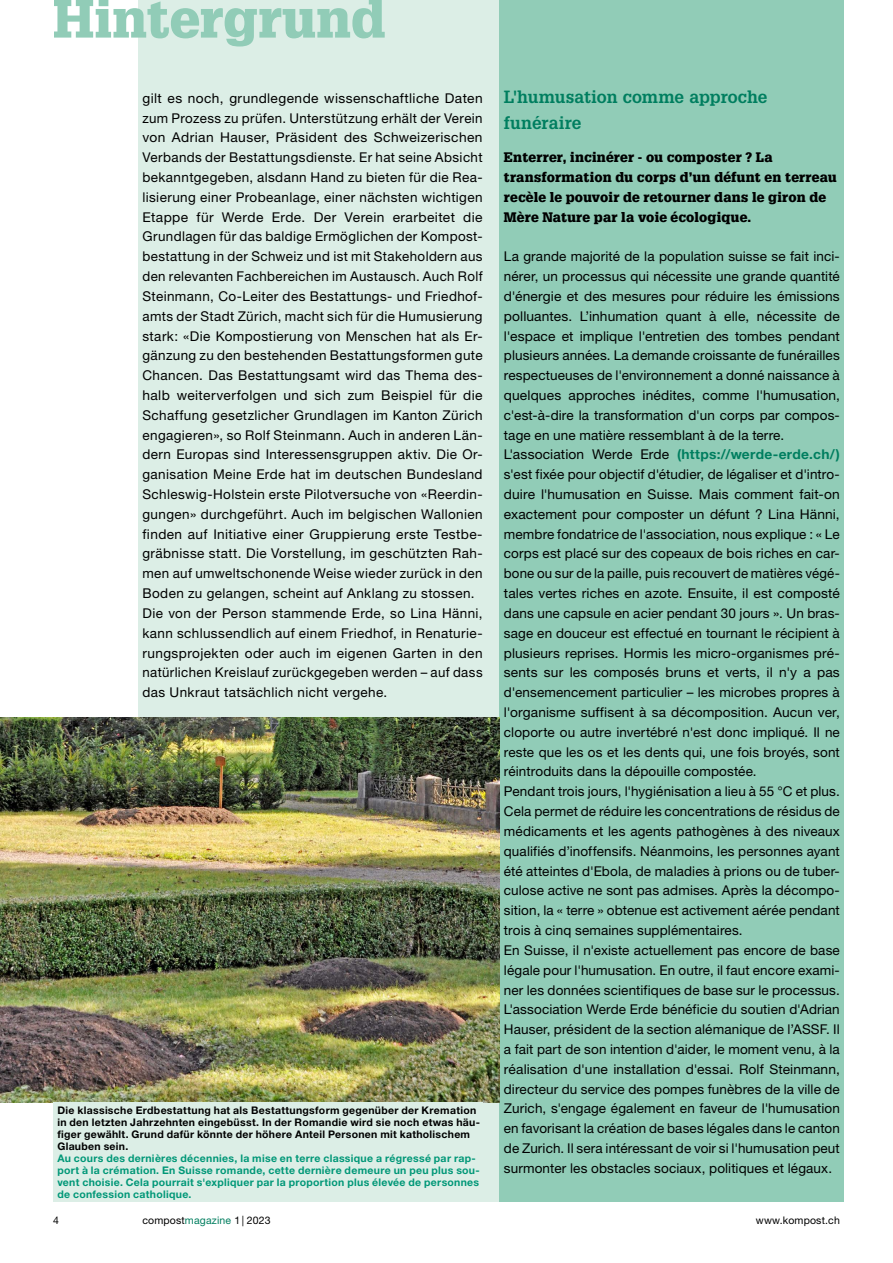
<style>
.page{position:relative;width:893px;height:1263px;background:#fff}
.page>*{position:absolute;margin:0;border:0;box-sizing:border-box;transform-origin:0 0}
.t1{font:900 52.5px "Glypha LT Std";letter-spacing:.005em;color:#91ccb7}
.t2{font:700 17.25px/26.2px "Glypha LT Std";letter-spacing:.005em;color:#007e5f}
.t3{font:13.5px/19.8px "Helvetica Neue LT Std";letter-spacing:.015em;color:#000}
.t4{font:900 13.5px/19.8px "Glypha LT Std";letter-spacing:.02em;color:#000}
.t5{font:700 10.5px/12px "Helvetica Neue LT Std";letter-spacing:.03em;color:#009777}
.t6{font:700 10.5px/12px "Helvetica Neue LT Std";letter-spacing:.025em;color:#000}
.t7{font:10.5px "Helvetica Neue LT Std";letter-spacing:.015em;color:#000}
.s1{font-weight:700;color:#007e5f}
.s2{color:#007e5f}
</style>
<div class="page">
<div style="left:138px;top:0;width:706px;height:1201px;background:#dceee6"></div>
<div style="left:500px;top:0;width:344px;height:1201px;background:#91ccb7"></div>
<img style="left:0;top:717px;width:500px;height:385px">
<div style="left:53px;top:1102px;width:430px;height:99px;background:#dceee6"></div>
<h1 class="t1" style="left:53px;top:-13px;width:334px">Hintergrund</h1>
<p class="t2" style="left:504px;top:83px;width:265px">L'humusation comme approche funéraire</p>
<p class="t4" style="left:504px;top:147px;width:334px">Enterrer, incinérer - ou composter ? La transformation du corps d’un défunt en terreau recèle le pouvoir de retourner dans le giron de Mère Nature par la voie écologique.</p>
<p class="t3" style="left:504px;top:246px;width:337px">La grande majorité de la population suisse se fait inci&shy;nérer, un processus qui nécessite une grande quantité d'énergie et des mesures pour réduire les émissions polluantes. L’inhumation quant à elle, nécessite de l'espace et implique l'entretien des tombes pendant plusieurs années. La demande croissante de funérailles respectueuses de l'environnement a donné naissance à quelques approches inédites, comme l'humusation, c'est-à-dire la transformation d'un corps par compos&shy;tage en une matière ressemblant à de la terre.<br>L'association Werde Erde <span class="s1">(https://werde-erde.ch/) </span>s'est fixée pour objectif d'étudier, de légaliser et d'intro&shy;duire l'humusation en Suisse. Mais comment fait-on exactement pour composter un défunt ? Lina Hänni, membre fondatrice de l'association, nous explique : « Le corps est placé sur des copeaux de bois riches en car&shy;bone ou sur de la paille, puis recouvert de matières végé&shy;tales vertes riches en azote. Ensuite, il est composté dans une capsule en acier pendant 30 jours ». Un bras&shy;sage en douceur est effectué en tournant le récipient à plusieurs reprises. Hormis les micro-organismes pré&shy;sents sur les composés bruns et verts, il n'y a pas d'ensemencement particulier – les microbes propres à l'organisme suffisent à sa décomposition. Aucun ver, cloporte ou autre invertébré n'est donc impliqué. Il ne reste que les os et les dents qui, une fois broyés, sont réintroduits dans la dépouille compostée.<br>Pendant trois jours, l'hygiénisation a lieu à 55 °C et plus.<br>Cela permet de réduire les concentrations de résidus de médicaments et les agents pathogènes à des niveaux qualifiés d’inoffensifs. Néanmoins, les personnes ayant été atteintes d'Ebola, de maladies à prions ou de tuber&shy;culose active ne sont pas admises. Après la décompo&shy;sition, la « terre » obtenue est activement aérée pendant trois à cinq semaines supplémentaires.<br>En Suisse, il n'existe actuellement pas encore de base légale pour l'humusation. En outre, il faut encore exami&shy;ner les données scientifiques de base sur le processus.<br>L'association Werde Erde bénéficie du soutien d'Adrian Hauser, président de la section alémanique de l’ASSF. Il a fait part de son intention d'aider, le moment venu, à la réalisation d'une installation d'essai. Rolf Steinmann, directeur du service des pompes funèbres de la ville de Zurich, s'engage également en faveur de l'humusation en favorisant la création de bases légales dans le canton de Zurich. Il sera intéressant de voir si l'humusation peut surmonter les obstacles sociaux, politiques et légaux.</p>
<p class="t3" style="left:142px;top:88px;width:342px">gilt es noch, grundlegende wissenschaftliche Daten zum Prozess zu prüfen. Unterstützung erhält der Verein von Adrian Hauser, Präsident des Schweizerischen Verbands der Bestattungsdienste. Er hat seine Absicht bekanntgegeben, alsdann Hand zu bieten für die Rea&shy;lisierung einer Probeanlage, einer nächsten wichtigen Etappe für Werde Erde. Der Verein erarbeitet die Grundlagen für das baldige Ermöglichen der Kompost&shy;bestattung in der Schweiz und ist mit Stakeholdern aus den relevanten Fachbereichen im Austausch. Auch Rolf Steinmann, Co-Leiter des Bestattungs- und Friedhof&shy;amts der Stadt Zürich, macht sich für die Humusierung stark: «Die Kompostierung von Menschen hat als Er&shy;gänzung zu den bestehenden Bestattungsformen gute Chancen. Das Bestattungsamt wird das Thema des&shy;halb weiterverfolgen und sich zum Beispiel für die Schaffung gesetzlicher Grundlagen im Kanton Zürich engagieren», so Rolf Steinmann. Auch in anderen Län&shy;dern Europas sind Interessensgruppen aktiv. Die Or&shy;ganisation Meine Erde hat im deutschen Bundesland Schleswig-Holstein erste Pilotversuche von «Reerdin&shy;gungen» durchgeführt. Auch im belgischen Wallonien finden auf Initiative einer Gruppierung erste Testbe&shy;gräbnisse statt. Die Vorstellung, im geschützten Rah&shy;men auf umweltschonende Weise wieder zurück in den Boden zu gelangen, scheint auf Anklang zu stossen.<br>Die von der Person stammende Erde, so Lina Hänni, kann schlussendlich auf einem Friedhof, in Renaturie&shy;rungsprojekten oder auch im eigenen Garten in den natürlichen Kreislauf zurückgegeben werden – auf dass das Unkraut tatsächlich nicht vergehe.</p>
<p class="t6" style="left:57px;top:1104px;width:424px">Die klassische Erdbestattung hat als Bestattungsform gegenüber der Kremation in den letzten Jahrzehnten eingebüsst. In der Romandie wird sie noch etwas häu&shy;figer gewählt. Grund dafür könnte der höhere Anteil Personen mit katholischem Glauben sein.</p>
<p class="t5" style="left:57px;top:1152px;width:424px">Au cours des dernières décennies, la mise en terre classique a régressé par rap&shy;port à la crémation. En Suisse romande, cette dernière demeure un peu plus sou&shy;vent choisie. Cela pourrait s'expliquer par la proportion plus élevée de personnes de confession catholique.</p>
<p class="t7" style="left:53px;top:1214px;width:7px">4</p>
<p class="t7" style="left:142px;top:1214px;width:130px">compost<span class="s2">magazine</span> 1 | 2023</p>
<p class="t7" style="left:756px;top:1214px;width:85px">www.kompost.ch</p>
</div>
